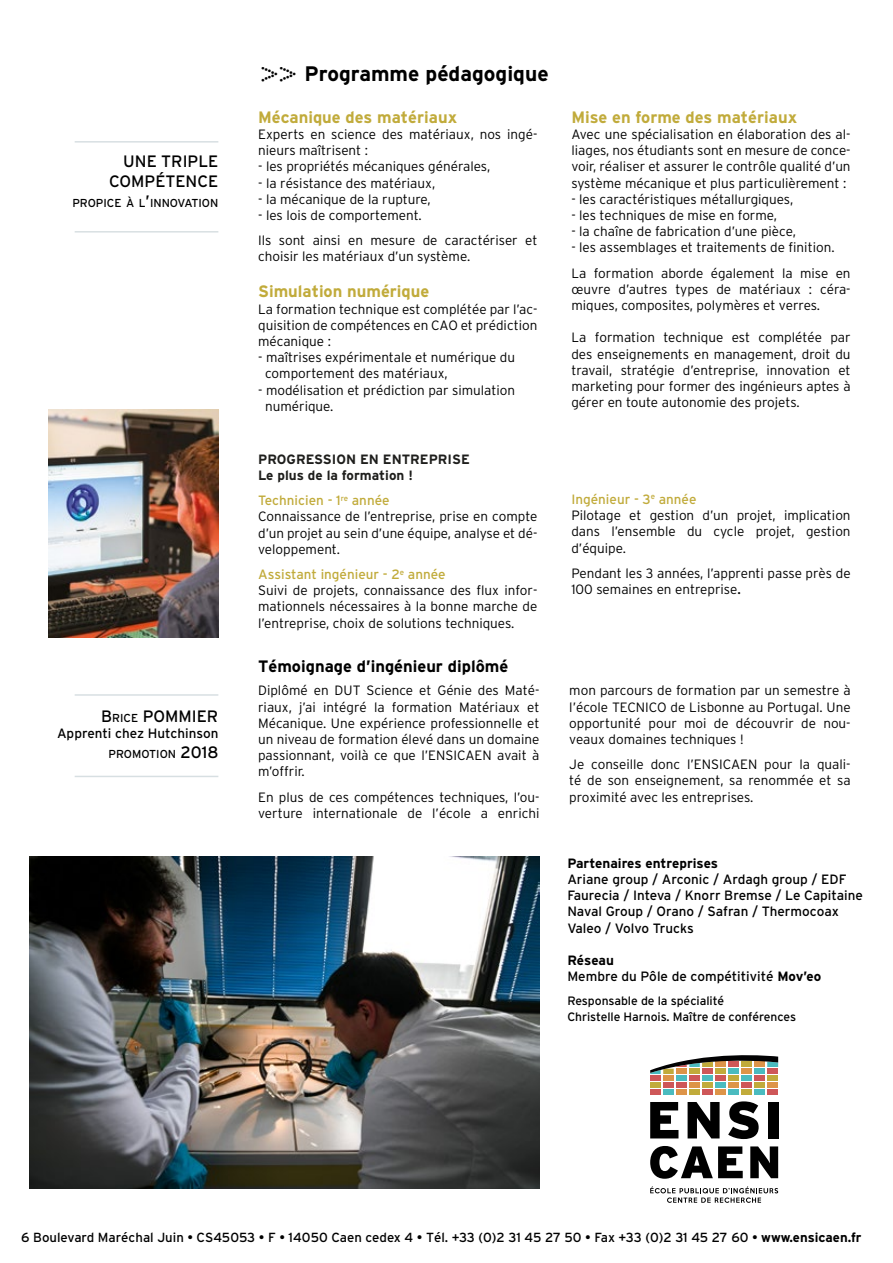
<style>
.page{position:relative;width:893px;height:1263px;background:#fff}
.page>*{position:absolute;margin:0;border:0;box-sizing:border-box;transform-origin:0 0}
.t1{font:40.5px "DOTCIRFUL";color:#000}
.t2{font:700 21px "Interstate";color:#000}
.t3{font:700 16.5px "Interstate";color:#c1ab3b}
.t4{font:16.5px "Interstate";color:#000}
.t5{font:700 16.5px "Interstate";color:#000}
.t6{font:300 13.5px/16.2px "Interstate";color:#000;text-align:justify}
.t7{font:13.5px "Interstate";color:#000}
.t8{font:13.5px "Interstate";color:#c1ab3b}
.t9{font:700 13.5px "Interstate";color:#1e1e1c}
.t10{font:700 13.5px "Interstate";color:#000}
.t11{font:13.2px "Interstate";color:#000}
.t12{font:12.15px "Interstate";letter-spacing:-.005em;color:#000}
.t13{font:11.55px "Interstate";color:#000}
.s1{font-size:16.5px}
.s2{font-style:inherit}
.s3{font-size:11.55px}
.s4{font-weight:400}
.s5{font-weight:700}
</style>
<div class="page">
<hr style="left:75px;top:141px;width:143px;height:2px;background:#7b949e">
<hr style="left:75px;top:231px;width:143px;height:2px;background:#7b949e">
<img style="left:48px;top:410px;width:170px;height:228px">
<hr style="left:75px;top:694px;width:143px;height:2px;background:#7b949e">
<hr style="left:75px;top:776px;width:143px;height:1px;background:#7b949e">
<img style="left:30px;top:857px;width:509px;height:331px">
<svg style="left:650px;top:1102px;width:28px;height:36px"></svg>
<svg style="left:688px;top:1102px;width:32px;height:36px"></svg>
<svg style="left:728px;top:1101px;width:31px;height:38px"></svg>
<div style="left:768px;top:1102px;width:10px;height:36px;background:#000"></div>
<svg style="left:650px;top:1146px;width:93px;height:33px"></svg>
<svg style="left:750px;top:1146px;width:28px;height:32px"></svg>
<div style="left:754px;top:1076px;width:11px;height:5px;background:#ce5758"></div>
<div style="left:650px;top:1076px;width:11px;height:5px;background:#ce5758"></div>
<div style="left:676px;top:1083px;width:11px;height:5px;background:#ce5758"></div>
<div style="left:741px;top:1083px;width:11px;height:5px;background:#ce5758"></div>
<div style="left:715px;top:1090px;width:11px;height:5px;background:#dd9448"></div>
<div style="left:767px;top:1090px;width:11px;height:5px;background:#ce5758"></div>
<div style="left:663px;top:1083px;width:11px;height:5px;background:#ce5758"></div>
<div style="left:728px;top:1083px;width:11px;height:5px;background:#dd9448"></div>
<div style="left:767px;top:1083px;width:11px;height:5px;background:#dd9448"></div>
<div style="left:676px;top:1090px;width:11px;height:5px;background:#dd9448"></div>
<div style="left:702px;top:1076px;width:11px;height:5px;background:#4abbbf"></div>
<div style="left:663px;top:1076px;width:11px;height:5px;background:#dd9448"></div>
<div style="left:650px;top:1090px;width:11px;height:5px;background:#ce5758"></div>
<div style="left:754px;top:1083px;width:11px;height:5px;background:#c1ab3b"></div>
<div style="left:676px;top:1076px;width:11px;height:5px;background:#4abbbf"></div>
<div style="left:715px;top:1076px;width:11px;height:5px;background:#ce5758"></div>
<div style="left:689px;top:1083px;width:11px;height:5px;background:#dd9448"></div>
<div style="left:728px;top:1076px;width:11px;height:5px;background:#c1ab3b"></div>
<div style="left:767px;top:1076px;width:11px;height:5px;background:#c1ab3b"></div>
<div style="left:689px;top:1076px;width:11px;height:5px;background:#ce5758"></div>
<div style="left:741px;top:1090px;width:11px;height:5px;background:#c1ab3b"></div>
<div style="left:650px;top:1083px;width:11px;height:5px;background:#c1ab3b"></div>
<div style="left:689px;top:1090px;width:11px;height:5px;background:#c1ab3b"></div>
<div style="left:702px;top:1083px;width:11px;height:5px;background:#c1ab3b"></div>
<div style="left:728px;top:1090px;width:11px;height:5px;background:#4abbbf"></div>
<div style="left:741px;top:1076px;width:11px;height:5px;background:#4abbbf"></div>
<div style="left:754px;top:1090px;width:11px;height:5px;background:#4abbbf"></div>
<div style="left:663px;top:1090px;width:11px;height:5px;background:#4abbbf"></div>
<div style="left:715px;top:1083px;width:11px;height:5px;background:#4abbbf"></div>
<div style="left:702px;top:1090px;width:11px;height:5px;background:#ce5758"></div>
<svg style="left:650px;top:1055px;width:128px;height:19px"></svg>
<svg style="left:650px;top:1186px;width:128px;height:17px"></svg>
<p class="t4" style="left:123px;top:152px;width:97px">UNE TRIPLE</p>
<p class="t4" style="left:109px;top:172px;width:111px">COMPÉTENCE</p>
<p class="t13" style="left:72px;top:197px;width:147px">PROPICE À L<span class="s1">’</span>INNOVATION</p>
<p class="t4" style="left:101px;top:707px;width:119px"><span class="s2">B</span><span class="s3">RICE</span> POMMIER</p>
<p class="t7" style="left:57px;top:725px;width:163px">Apprenti chez Hutchinson</p>
<p class="t13" style="left:109px;top:747px;width:111px">PROMOTION <span class="s1">2018</span></p>
<p class="t2" style="left:305px;top:62px;width:246px">Programme pédagogique</p>
<p class="t3" style="left:258px;top:108px;width:200px">Mécanique des matériaux</p>
<p class="t6" style="left:258px;top:126px;width:281px">Experts en science des matériaux, nos ingé&shy;nieurs maîtrisent :</p>
<p class="t6" style="left:258px;top:158px;width:234px">- les propriétés mécaniques générales,</p>
<p class="t6" style="left:258px;top:175px;width:179px">- la résistance des matériaux,</p>
<p class="t6" style="left:258px;top:191px;width:174px">- la mécanique de la rupture,</p>
<p class="t6" style="left:258px;top:207px;width:165px">- les lois de comportement.</p>
<p class="t6" style="left:258px;top:232px;width:281px">Ils sont ainsi en mesure de caractériser et choisir les matériaux d’un système.</p>
<p class="t3" style="left:258px;top:282px;width:173px">Simulation numérique</p>
<p class="t6" style="left:258px;top:301px;width:281px">La formation technique est complétée par l’ac&shy;quisition de compétences en CAO et prédiction mécanique :</p>
<p class="t6" style="left:258px;top:349px;width:258px">- maîtrises expérimentale et numérique du</p>
<p class="t6" style="left:265px;top:365px;width:184px">comportement des matériaux,</p>
<p class="t6" style="left:258px;top:382px;width:259px">- modélisation et prédiction par simulation</p>
<p class="t6" style="left:265px;top:398px;width:70px">numérique.</p>
<p class="t1" style="left:260px;top:51px;width:39px">&gt;&gt;</p>
<p class="t9" style="left:258px;top:451px;width:213px">PROGRESSION EN ENTREPRISE</p>
<p class="t9" style="left:258px;top:468px;width:156px">Le plus de la formation !</p>
<p class="t8" style="left:258px;top:493px;width:133px">Technicien - 1<sup>re</sup> année</p>
<p class="t6" style="left:258px;top:508px;width:281px">Connaissance de l’entreprise, prise en compte d’un projet au sein d’une équipe, analyse et dé&shy;veloppement.</p>
<p class="t8" style="left:258px;top:567px;width:189px">Assistant ingénieur - 2<sup>e</sup> année</p>
<p class="t6" style="left:258px;top:582px;width:281px">Suivi de projets, connaissance des flux infor&shy;mationnels nécessaires à la bonne marche de l’entreprise, choix de solutions techniques.</p>
<p class="t5" style="left:258px;top:657px;width:252px">Témoignage d’ingénieur diplômé</p>
<p class="t6" style="left:258px;top:682px;width:283px">Diplômé en DUT Science et Génie des Maté&shy;riaux, j’ai intégré la formation Matériaux et Mécanique. Une expérience professionnelle et un niveau de formation élevé dans un domaine passionnant, voilà ce que l’ENSICAEN avait à m’offrir.</p>
<p class="t6" style="left:258px;top:789px;width:283px">En plus de ces compétences techniques, l’ou&shy;verture internationale de l’école a enrichi</p>
<p class="t3" style="left:571px;top:108px;width:227px">Mise en forme des matériaux</p>
<p class="t6" style="left:571px;top:126px;width:281px">Avec une spécialisation en élaboration des al&shy;liages, nos étudiants sont en mesure de conce&shy;voir, réaliser et assurer le contrôle qualité d’un système mécanique et plus particulièrement :</p>
<p class="t6" style="left:571px;top:191px;width:223px">- les caractéristiques métallurgiques,</p>
<p class="t6" style="left:571px;top:207px;width:207px">- les techniques de mise en forme,</p>
<p class="t6" style="left:571px;top:223px;width:226px">- la chaîne de fabrication d’une pièce,</p>
<p class="t6" style="left:571px;top:239px;width:265px">- les assemblages et traitements de finition.</p>
<p class="t6" style="left:571px;top:265px;width:281px">La formation aborde également la mise en œuvre d’autres types de matériaux : céra&shy;miques, composites, polymères et verres.</p>
<p class="t6" style="left:571px;top:329px;width:281px">La formation technique est complétée par des enseignements en management, droit du travail, stratégie d’entreprise, innovation et marketing pour former des ingénieurs aptes à gérer en toute autonomie des projets.</p>
<p class="t8" style="left:571px;top:492px;width:127px">Ingénieur - 3<sup>e</sup> année</p>
<p class="t6" style="left:571px;top:507px;width:281px">Pilotage et gestion d’un projet, implication dans l’ensemble du cycle projet, gestion d’équipe.</p>
<p class="t6" style="left:571px;top:565px;width:281px">Pendant les 3 années, l’apprenti passe près de<br>100 semaines en entreprise<span class="s4">.</span></p>
<p class="t6" style="left:569px;top:682px;width:283px">mon parcours de formation par un semestre à l’école TECNICO de Lisbonne au Portugal. Une opportunité pour moi de découvrir de nou&shy;veaux domaines techniques !</p>
<p class="t6" style="left:569px;top:756px;width:283px">Je conseille donc l’ENSICAEN pour la quali&shy;té de son enseignement, sa renommée et sa proximité avec les entreprises.</p>
<p class="t10" style="left:567px;top:855px;width:152px">Partenaires entreprises</p>
<p class="t7" style="left:567px;top:872px;width:281px">Ariane group / Arconic / Ardagh group / EDF</p>
<p class="t7" style="left:567px;top:888px;width:297px">Faurecia / Inteva / Knorr Bremse / Le Capitaine</p>
<p class="t7" style="left:567px;top:904px;width:273px">Naval Group / Orano / Safran / Thermocoax</p>
<p class="t7" style="left:567px;top:920px;width:128px">Valeo / Volvo Trucks</p>
<p class="t10" style="left:567px;top:953px;width:48px">Réseau</p>
<p class="t7" style="left:567px;top:969px;width:255px">Membre du Pôle de compétitivité <span class="s5">Mov’eo</span></p>
<p class="t12" style="left:567px;top:993px;width:158px">Responsable de la spécialité</p>
<p class="t12" style="left:567px;top:1010px;width:230px">Christelle Harnois. Maître de conférences</p>
<p class="t11" style="left:21px;top:1230px;width:842px">6 Boulevard Maréchal Juin • CS45053 • F • 14050 Caen cedex 4 • Tél. +33 (0)2 31 45 27 50 • Fax +33 (0)2 31 45 27 60 • <span class="s5">www.ensicaen.fr</span></p>
</div>
